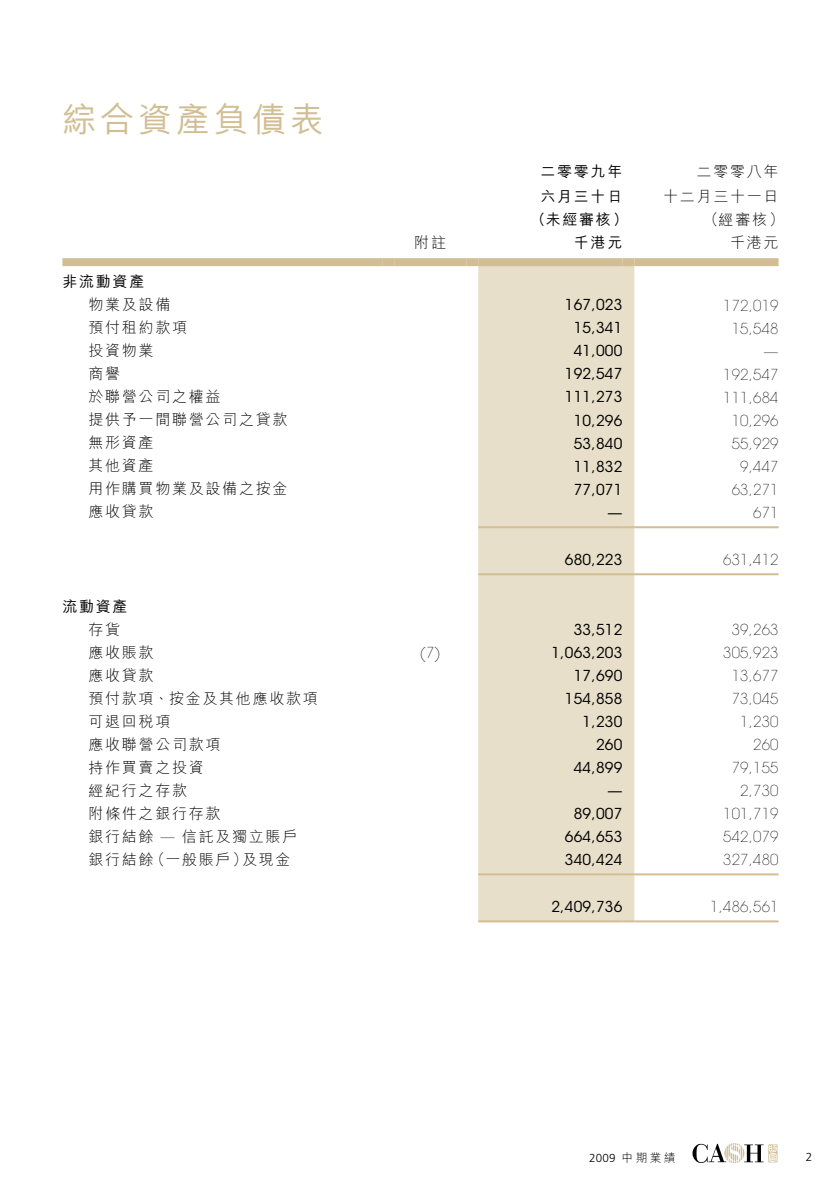
<style>
.page{position:relative;width:840px;height:1191px;background:#fff}
.page>*{position:absolute;margin:0;border:0;box-sizing:border-box;transform-origin:0 0}
.t1{font:500 34px "M Hei HK";letter-spacing:.115em;color:#d1be94}
.t2{font:300 15px/25px "M Hei HK";letter-spacing:.115em;color:#000;text-align:right}
.t3{font:200 15px "ITC Avant Garde Std";letter-spacing:.015em;color:#000}
.t4{font:15px "ITC Avant Garde Std";letter-spacing:.015em;color:#000}
.t5{font:500 15px/25px "M Hei HK";letter-spacing:.115em;color:#000}
.t6{font:300 11.6px "M Hei HK";color:#000}
.t7{font:300 11.6px "Frutiger LT Std";color:#000}
.s1{font-family:"ITC Avant Garde Std";font-weight:200}
</style>
<div class="page">
<svg style="left:692px;top:1143px;width:85px;height:20px"></svg>
<div style="left:478px;top:266px;width:156px;height:654px;background:#e8dfca"></div>
<hr style="left:478px;top:920px;width:144px;height:2px;background:#d1be94">
<svg style="left:622px;top:920px;width:12px;height:2px"></svg>
<hr style="left:634px;top:920px;width:144px;height:2px;background:#d1be94">
<div style="left:62px;top:258px;width:320px;height:8px;background:#d1be94"></div>
<div style="left:382px;top:258px;width:12px;height:8px;background:#d1be94"></div>
<div style="left:394px;top:258px;width:72px;height:8px;background:#d1be94"></div>
<div style="left:466px;top:258px;width:12px;height:8px;background:#d1be94"></div>
<div style="left:478px;top:258px;width:144px;height:8px;background:#d1be94"></div>
<div style="left:622px;top:258px;width:12px;height:8px;background:#d1be94"></div>
<div style="left:634px;top:258px;width:144px;height:8px;background:#d1be94"></div>
<hr style="left:478px;top:526px;width:144px;height:2px;background:#d1be94">
<svg style="left:622px;top:526px;width:12px;height:2px"></svg>
<hr style="left:634px;top:526px;width:144px;height:2px;background:#d1be94">
<hr style="left:478px;top:573px;width:144px;height:2px;background:#d1be94">
<svg style="left:622px;top:573px;width:12px;height:2px"></svg>
<hr style="left:634px;top:573px;width:144px;height:2px;background:#d1be94">
<hr style="left:478px;top:873px;width:144px;height:2px;background:#d1be94">
<svg style="left:622px;top:873px;width:12px;height:2px"></svg>
<hr style="left:634px;top:873px;width:144px;height:2px;background:#d1be94">
<h1 class="t1" style="left:62px;top:95px;width:263px">綜合資產負債表</h1>
<p class="t5" style="left:540px;top:158px;width:83px">二零零九年六月三十日</p>
<p class="t2" style="left:662px;top:159px;width:117px">二零零八年<br>十二月三十一日</p>
<p class="t2" style="left:703px;top:207px;width:82px">（經審核(</p>
<p class="t5" style="left:530px;top:206px;width:99px">（未經審核）</p>
<p class="t2" style="left:414px;top:230px;width:33px">附註</p>
<p class="t5" style="left:573px;top:229px;width:50px">千港元</p>
<p class="t2" style="left:729px;top:230px;width:50px">千港元</p>
<p class="t5" style="left:62px;top:268px;width:83px">非流動資產</p>
<p class="t2" style="left:88px;top:292px;width:83px">物業及設備</p>
<p class="t4" style="left:564px;top:296px;width:59px">167,023</p>
<p class="t3" style="left:722px;top:296px;width:57px">172,019</p>
<p class="t2" style="left:88px;top:315px;width:100px">預付租約款項</p>
<p class="t4" style="left:573px;top:319px;width:50px">15,341</p>
<p class="t3" style="left:731px;top:319px;width:48px">15,548</p>
<p class="t2" style="left:88px;top:338px;width:67px">投資物業</p>
<p class="t4" style="left:573px;top:342px;width:50px">41,000</p>
<p class="t3" style="left:763px;top:342px;width:16px">—</p>
<p class="t2" style="left:88px;top:361px;width:33px">商譽</p>
<p class="t4" style="left:564px;top:365px;width:59px">192,547</p>
<p class="t3" style="left:722px;top:365px;width:57px">192,547</p>
<p class="t2" style="left:88px;top:384px;width:133px">於聯營公司之權益</p>
<p class="t4" style="left:564px;top:388px;width:59px">111,273</p>
<p class="t3" style="left:722px;top:388px;width:57px">111,684</p>
<p class="t2" style="left:88px;top:407px;width:200px">提供予一間聯營公司之貸款</p>
<p class="t4" style="left:573px;top:411px;width:50px">10,296</p>
<p class="t3" style="left:731px;top:411px;width:48px">10,296</p>
<p class="t2" style="left:88px;top:430px;width:67px">無形資產</p>
<p class="t4" style="left:573px;top:434px;width:50px">53,840</p>
<p class="t3" style="left:731px;top:434px;width:48px">55,929</p>
<p class="t2" style="left:88px;top:453px;width:67px">其他資產</p>
<p class="t4" style="left:573px;top:457px;width:50px">11,832</p>
<p class="t3" style="left:739px;top:457px;width:40px">9,447</p>
<p class="t2" style="left:88px;top:476px;width:200px">用作購買物業及設備之按金</p>
<p class="t4" style="left:573px;top:480px;width:50px">77,071</p>
<p class="t3" style="left:731px;top:480px;width:48px">63,271</p>
<p class="t2" style="left:88px;top:499px;width:67px">應收貸款</p>
<p class="t4" style="left:607px;top:503px;width:16px">—</p>
<p class="t3" style="left:752px;top:503px;width:27px">671</p>
<p class="t4" style="left:564px;top:550px;width:59px">680,223</p>
<p class="t3" style="left:722px;top:550px;width:57px">631,412</p>
<p class="t5" style="left:62px;top:592px;width:67px">流動資產</p>
<p class="t2" style="left:88px;top:616px;width:33px">存貨</p>
<p class="t4" style="left:573px;top:620px;width:50px">33,512</p>
<p class="t3" style="left:731px;top:620px;width:48px">39,263</p>
<p class="t2" style="left:88px;top:639px;width:67px">應收賬款</p>
<p class="t3" style="left:419px;top:643px;width:23px">(7)</p>
<p class="t4" style="left:551px;top:643px;width:72px">1,063,203</p>
<p class="t3" style="left:722px;top:643px;width:57px">305,923</p>
<p class="t2" style="left:88px;top:662px;width:67px">應收貸款</p>
<p class="t4" style="left:573px;top:666px;width:50px">17,690</p>
<p class="t3" style="left:731px;top:666px;width:48px">13,677</p>
<p class="t2" style="left:88px;top:685px;width:231px">預付款項、按金及其他應收款項</p>
<p class="t4" style="left:564px;top:689px;width:59px">154,858</p>
<p class="t3" style="left:731px;top:689px;width:48px">73,045</p>
<p class="t2" style="left:88px;top:708px;width:83px">可退回稅項</p>
<p class="t4" style="left:582px;top:712px;width:41px">1,230</p>
<p class="t3" style="left:739px;top:712px;width:40px">1,230</p>
<p class="t2" style="left:88px;top:731px;width:133px">應收聯營公司款項</p>
<p class="t4" style="left:595px;top:735px;width:28px">260</p>
<p class="t3" style="left:752px;top:735px;width:27px">260</p>
<p class="t2" style="left:88px;top:754px;width:117px">持作買賣之投資</p>
<p class="t4" style="left:573px;top:758px;width:50px">44,899</p>
<p class="t3" style="left:731px;top:758px;width:48px">79,155</p>
<p class="t2" style="left:88px;top:777px;width:100px">經紀行之存款</p>
<p class="t4" style="left:607px;top:781px;width:16px">—</p>
<p class="t3" style="left:739px;top:781px;width:40px">2,730</p>
<p class="t2" style="left:88px;top:800px;width:133px">附條件之銀行存款</p>
<p class="t4" style="left:573px;top:804px;width:50px">89,007</p>
<p class="t3" style="left:722px;top:804px;width:57px">101,719</p>
<p class="t2" style="left:88px;top:823px;width:210px">銀行結餘 <span class="s1">—</span> 信託及獨立賬戶</p>
<p class="t4" style="left:564px;top:827px;width:59px">664,653</p>
<p class="t3" style="left:722px;top:827px;width:57px">542,079</p>
<p class="t2" style="left:150px;top:846px;width:99px">（一般賬戶）</p>
<p class="t2" style="left:88px;top:846px;width:67px">銀行結餘</p>
<p class="t2" style="left:242px;top:846px;width:50px">及現金</p>
<p class="t4" style="left:564px;top:850px;width:59px">340,424</p>
<p class="t3" style="left:722px;top:850px;width:57px">327,480</p>
<p class="t4" style="left:551px;top:897px;width:72px">2,409,736</p>
<p class="t3" style="left:709px;top:897px;width:70px">1,486,561</p>
<p class="t6" style="left:621px;top:1149px;width:55px">中期業績</p>
<p class="t7" style="left:589px;top:1151px;width:28px">2009</p>
</div>
